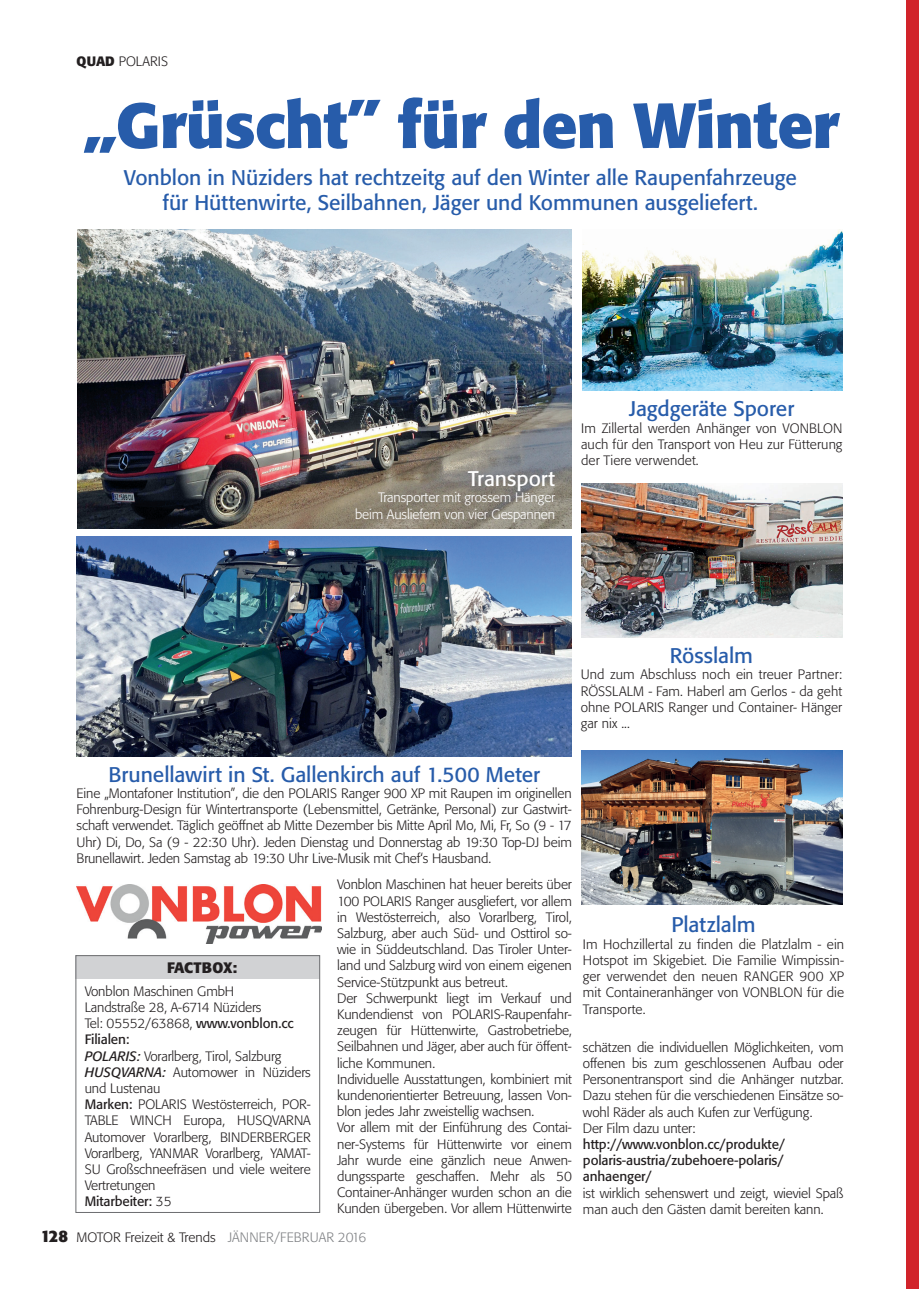
<style>
.page{position:relative;width:919px;height:1289px;background:#fff}
.page>*{position:absolute;margin:0;border:0;box-sizing:border-box;transform-origin:0 0}
.t1{font:700 63px "Formata BQ";letter-spacing:-.01em;color:#275caa}
.t2{font:21px/25.2px "Formata BQ";letter-spacing:-.005em;color:#275caa;text-align:center}
.t3{font:21px "Formata BQ";color:#fff}
.t4{font:700 15px "Formata BQ";letter-spacing:-.005em;color:#231f20}
.t5{font:300 13.5px/16.2px "Formata BQ";letter-spacing:-.01em;color:#231f20}
.t6{font:13.5px/16.2px "Formata BQ";letter-spacing:-.01em;color:#231f20;text-align:justify}
.t7{font:300 13.5px/16.2px "Formata BQ";letter-spacing:-.01em;color:#fff;text-align:right}
.t8{font:300 13.5px "Formata BQ";letter-spacing:.01em;color:#231f20}
.s1{font-weight:700}
.s2{font-weight:400}
.s3{font-weight:400;font-style:italic}
.s4{font-weight:700;font-size:16.5px}
.s5{color:#808285}
</style>
<div class="page">
<div style="left:906px;top:0;width:12px;height:1288px;background:#d1232a"></div>
<img style="left:78px;top:229px;width:494px;height:299px">
<img style="left:76px;top:884px;width:246px;height:59px">
<div style="left:76px;top:955px;width:244px;height:24px;background:#d1d2d4"></div>
<div style="left:75px;top:955px;width:245px;height:257px;border:1px solid #6c6d70"></div>
<img style="left:76px;top:536px;width:496px;height:220px">
<img style="left:582px;top:230px;width:260px;height:160px">
<img style="left:581px;top:483px;width:261px;height:154px">
<img style="left:581px;top:750px;width:261px;height:154px">
<p class="t8" style="left:77px;top:53px;width:93px"><span class="s1">quad</span> Polaris</p>
<h1 class="t1" style="left:84px;top:86px;width:756px">„Grüscht” für den Winter</h1>
<h2 class="t2" style="left:124px;top:165px;width:674px">Vonblon in Nüziders hat rechtzeitg auf den Winter alle Raupenfahrzeuge für Hüttenwirte, Seilbahnen, Jäger und Kommunen ausgeliefert.</h2>
<h2 class="t3" style="left:468px;top:466px;width:89px">Transport</h2>
<p class="t7" style="left:355px;top:489px;width:202px">Transporter mit grossem Hänger beim Ausliefern von vier Gespannen</p>
<h2 class="t2" style="left:629px;top:396px;width:167px">Jagdgeräte Sporer</h2>
<p class="t5" style="left:581px;top:420px;width:263px;text-align:justify">Im Zillertal werden Anhänger von VONBLON auch für den Transport von Heu zur Fütterung der Tiere verwendet.</p>
<h2 class="t2" style="left:669px;top:643px;width:85px">Rösslalm</h2>
<p class="t5" style="left:580px;top:666px;width:263px">Und zum Abschluss noch ein treuer Partner:<br>RÖSSLAL</p>
<p class="t5" style="left:633px;top:683px;width:210px">M - Fam. Haberl am Gerlos - da geht</p>
<p class="t5" style="left:580px;top:699px;width:49px">ohne POLARIS</p>
<p class="t5" style="left:668px;top:699px;width:175px">Ranger und Container- Hänger</p>
<p class="t5" style="left:580px;top:715px;width:51px">gar nix ...</p>
<h2 class="t2" style="left:108px;top:761px;width:433px">Brunellawirt in St. Gallenkirch auf 1.500 Meter</h2>
<p class="t5" style="left:77px;top:785px;width:227px">Eine „Montafoner Institution”, die den POLARIS</p>
<p class="t5" style="left:77px;top:785px;width:496px;text-align:justify;text-indent:264px">Ranger 900 XP mit Raupen im originellen Fohrenburg-Design für Wintertransporte (Lebensmittel, Getränke, Personal) zur Gastwirt&shy;schaft verwendet. Täglich geöffnet ab Mitte Dezember bis Mitte April Mo, Mi, Fr, So (9 - 17<br>Uhr) Di, Do, Sa (9 - 22:30 Uhr). Jeden Dienstag und Donnerstag ab 19:30 Top-DJ beim Brunellawirt. Jeden Samstag ab 19:30 Uhr Live-Musik mit Chef‘s Hausband.</p>
<p class="t4" style="left:167px;top:958px;width:71px">Factbox:</p>
<p class="t5" style="left:85px;top:983px;width:227px">Vonblon Maschinen GmbH<br>Landstraße 28, A-6714 Nüziders<br>Tel: 05552/63868, <span class="s2">www.vonblon.cc<br>Filialen:<br></span><span class="s3">POLARIS:</span> Vorarlberg, Tirol, Salzburg<br><span class="s3">HUSQVARNA:</span> Automower in Nüziders und Lustenau<br><span class="s2">Marken:</span> POLARIS</p>
<p class="t5" style="left:85px;top:1096px;width:227px;text-indent:108px">Westösterreich, POR-<br>TABLE WI NCH Europa, HUSQVARNA<br>Automover Vorarlberg, BI NDERBERGER<br>Vorarlberg, YANMAR Vorarlberg, YAMAT-<br>SU Großschneefräsen und viele weitere<br>Vertretungen<br><span class="s2">Mitarbeiter:</span> 35</p>
<p class="t5" style="left:337px;top:876px;width:236px">Vonblon Maschinen hat heuer bereits über<br>100 POLARIS</p>
<p class="t5" style="left:337px;top:892px;width:236px;text-indent:78px">Ranger ausgliefert, vor allem in Westösterreich, also Vorarlberg, Tirol, Salzburg, aber auch Süd- und Osttirol so&shy;wie in Süddeutschland. Das Tiroler Unter&shy;land und Salzburg wird von einem eigenen Service-Stützpunkt aus betreut.<br>Der Schwerpunkt liegt im Verkauf und Kundendienst von POLARIS</p>
<p class="t5" style="left:337px;top:1006px;width:236px;text-indent:163px">-Raupenfahr&shy;zeugen für Hüttenwirte, Gastrobetriebe, Seilbahnen und Jäger, aber auch für öffent&shy;liche Kommunen.<br>Individuelle Ausstattungen, kombiniert mit kundenorientierter Betreuung, lassen Von&shy;blon jedes Jahr zweistellig wachsen.<br>Vor allem mit der Einführung des Contai&shy;ner-Systems für Hüttenwirte vor einem Jahr wurde eine gänzlich neue Anwen&shy;dungssparte geschaffen. Mehr als 50<br>Container-Anhänger wurden schon an die Kunden übergeben. Vor allem Hüttenwirte</p>
<p class="t5" style="left:41px;top:1229px;width:327px"><span class="s4">128</span> Motor Freizeit &amp; Trends <span class="s5">jänner/februar 2016</span></p>
<h2 class="t2" style="left:671px;top:912px;width:86px">Platzlalm</h2>
<p class="t5" style="left:583px;top:936px;width:263px;text-align:justify">Im Hochzillertal zu finden die Platzlalm - ein Hotspot im Skigebiet. Die Familie Wimpissin&shy;ger verwendet den neuen RANGER 900 XP mit Containeranhänger von VONBLON für die Transporte.</p>
<p class="t5" style="left:583px;top:1039px;width:262px">schätzen die individuellen Möglichkeiten, vom offenen bis zum geschlossenen Aufbau oder Personentransport sind die Anhänger nutzbar.<br>Dazu stehen für die verschiedenen Einsätze so&shy;wohl Räder als auch Kufen zur Verfügung.<br>Der Film dazu unter:</p>
<p class="t6" style="left:583px;top:1136px;width:204px">http://www.vonblon.cc/produkte/ polaris-austria/zubehoere-polaris/ anhaenger/</p>
<p class="t5" style="left:583px;top:1184px;width:262px">ist wirklich sehenswert und zeigt, wieviel Spaß man auch den Gästen damit bereiten kann.</p>
</div>
